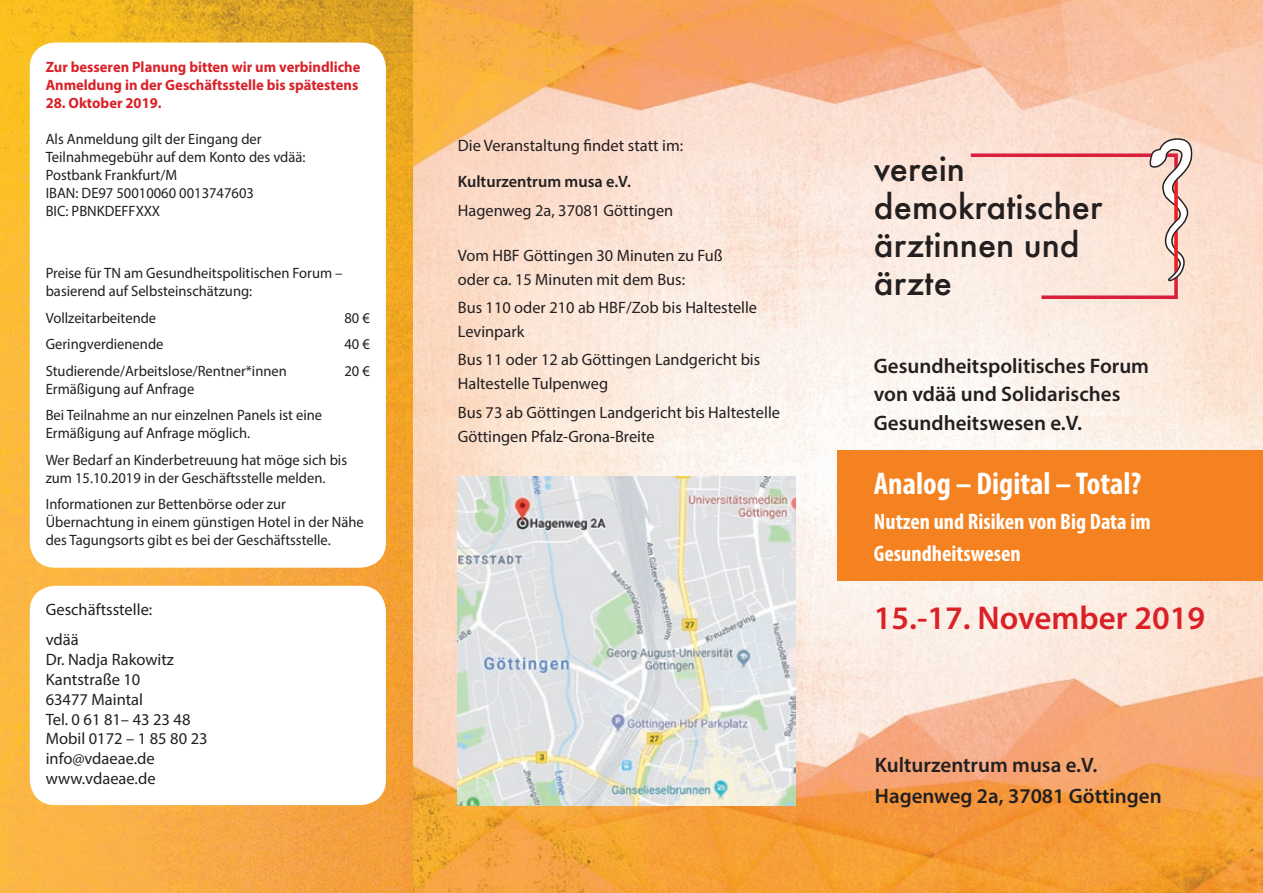
<style>
.page{position:relative;width:1263px;height:893px;background:#fff}
.page>*{position:absolute;margin:0;border:0;box-sizing:border-box;transform-origin:0 0}
.t1{font:500 38.4px/39.3px "Futura T";color:#231f20}
.t2{font:500 37.35px/38.2px "Futura T";color:#231f20}
.t3{font:600 33px "Myriad Pro";color:#da2128}
.t4{font:700 condensed 31.5px "Myriad Pro";color:#fff}
.t5{font:700 condensed 22.5px/31.5px "Myriad Pro";color:#fff}
.t6{font:600 21px/28.5px "Myriad Pro";color:#231f20}
.t7{font:16.5px/19.8px "Myriad Pro";color:#231f20}
.t8{font:600 16.5px "Myriad Pro";color:#231f20}
.t9{font:15px/18px "Myriad Pro";color:#231f20}
.t10{font:700 15px/18px "Myriad Pro";color:#da2128}
</style>
<div class="page">
<img style="left:412px;top:0;width:851px;height:893px">
<img style="left:0;top:0;width:412px;height:893px">
<div style="left:838px;top:450px;width:425px;height:130px;background:#f58220"></div>
<div style="left:30px;top:43px;width:356px;height:525px;background:#fff;border-radius:26px"></div>
<div style="left:30px;top:586px;width:356px;height:219px;background:#fff;border-radius:26px"></div>
<img style="left:458px;top:477px;width:337px;height:328px">
<svg style="left:971px;top:138px;width:222px;height:161px;background:#f6d9cf"></svg>
<p class="t10" style="left:46px;top:57px;width:316px">Zur besseren Planung bitten wir um verbindliche<br>Anmeldung in der Geschäftsstelle bis spätestens</p>
<p class="t10" style="left:46px;top:93px;width:117px">28. Oktober 2019.</p>
<p class="t9" style="left:46px;top:130px;width:261px">Als Anmeldung gilt der Eingang der<br>Teilnahmegebühr auf dem Konto des vdää:<br>Postbank Frankfurt/M<br>IBAN: DE97 50010060 0013747603<br>BIC: PBNKDEFFXXX</p>
<p class="t9" style="left:46px;top:264px;width:298px">Preise für TN am Gesundheitspolitischen Forum – basierend auf Selbsteinschätzung:</p>
<p class="t9" style="left:46px;top:309px;width:112px">Vollzeitarbeitende</p>
<p class="t9" style="left:344px;top:309px;width:27px">80 €</p>
<p class="t9" style="left:46px;top:335px;width:119px">Geringverdienende</p>
<p class="t9" style="left:344px;top:335px;width:27px">40 €</p>
<p class="t9" style="left:46px;top:362px;width:243px">Studierende/Arbeitslose/Rentner*innen</p>
<p class="t9" style="left:344px;top:362px;width:27px">20 €</p>
<p class="t9" style="left:46px;top:375px;width:278px;line-height:26.5px">Ermäßigung auf Anfrage<br>Bei Teilnahme an nur einzelnen Panels ist eine</p>
<p class="t9" style="left:46px;top:420px;width:303px;line-height:26.5px">Ermäßigung auf Anfrage möglich.<br>Wer Bedarf an Kinderbetreuung hat möge sich bis</p>
<p class="t9" style="left:46px;top:464px;width:281px;line-height:26.5px">zum 15.10.2019 in der Geschäftsstelle melden.<br>Informationen zur Bettenbörse oder zur</p>
<p class="t9" style="left:46px;top:513px;width:320px">Übernachtung in einem günstigen Hotel in der Nähe des Tagungsorts gibt es bei der Geschäftsstelle.</p>
<p class="t7" style="left:46px;top:594px;width:108px;line-height:30.3px">Geschäftsstelle: vdää</p>
<p class="t7" style="left:46px;top:649px;width:163px">Dr. Nadja Rakowitz<br>Kantstraße 10<br>63477 Maintal<br>Tel. 0 61 81– 43 23 48<br>Mobil 0172 – 1 85 80 23 info@vdaeae.de www.vdaeae.de</p>
<p class="t7" style="left:458px;top:135px;width:227px">Die Veranstaltung findet statt im:</p>
<p class="t8" style="left:458px;top:171px;width:175px">Kulturzentrum musa e.V.</p>
<p class="t7" style="left:458px;top:200px;width:217px">Hagenweg 2a, 37081 Göttingen</p>
<p class="t7" style="left:458px;top:243px;width:266px;line-height:24px">Vom HBF Göttingen 30 Minuten zu Fuß oder ca. 15 Minuten mit dem Bus:</p>
<p class="t7" style="left:458px;top:295px;width:301px;line-height:24px">Bus 110 oder 210 ab HBF/Zob bis Haltestelle<br>Levinpark</p>
<p class="t7" style="left:458px;top:348px;width:304px;line-height:24px">Bus 11 oder 12 ab Göttingen Landgericht bis<br>Haltestelle Tulpenweg</p>
<p class="t7" style="left:458px;top:400px;width:324px;line-height:24px">Bus 73 ab Göttingen Landgericht bis Haltestelle<br>Göttingen Pfalz-Grona-Breite</p>
<h1 class="t1" style="left:864px;top:146px;width:236px">verein demokratischer ärztinnen und ärzte</h1>
<h2 class="t2" style="left:874px;top:149px;width:230px">verein demokratischer ärztinnen und ärzte</h2>
<h3 class="t6" style="left:874px;top:351px;width:277px">Gesundheitspolitisches Forum von vdää und Solidarisches<br>Gesundheitswesen e.V.</h3>
<h3 class="t4" style="left:874px;top:463px;width:269px">Analog – Digital – Total?</h3>
<h3 class="t5" style="left:874px;top:506px;width:278px">Nutzen und Risiken von Big Data im<br>Gesundheitswesen</h3>
<h3 class="t3" style="left:874px;top:597px;width:333px">15.-17. November 2019</h3>
<h3 class="t6" style="left:875px;top:748px;width:288px;line-height:31.7px">Kulturzentrum musa e.V.<br>Hagenweg 2a, 37081 Göttingen</h3>
</div>
